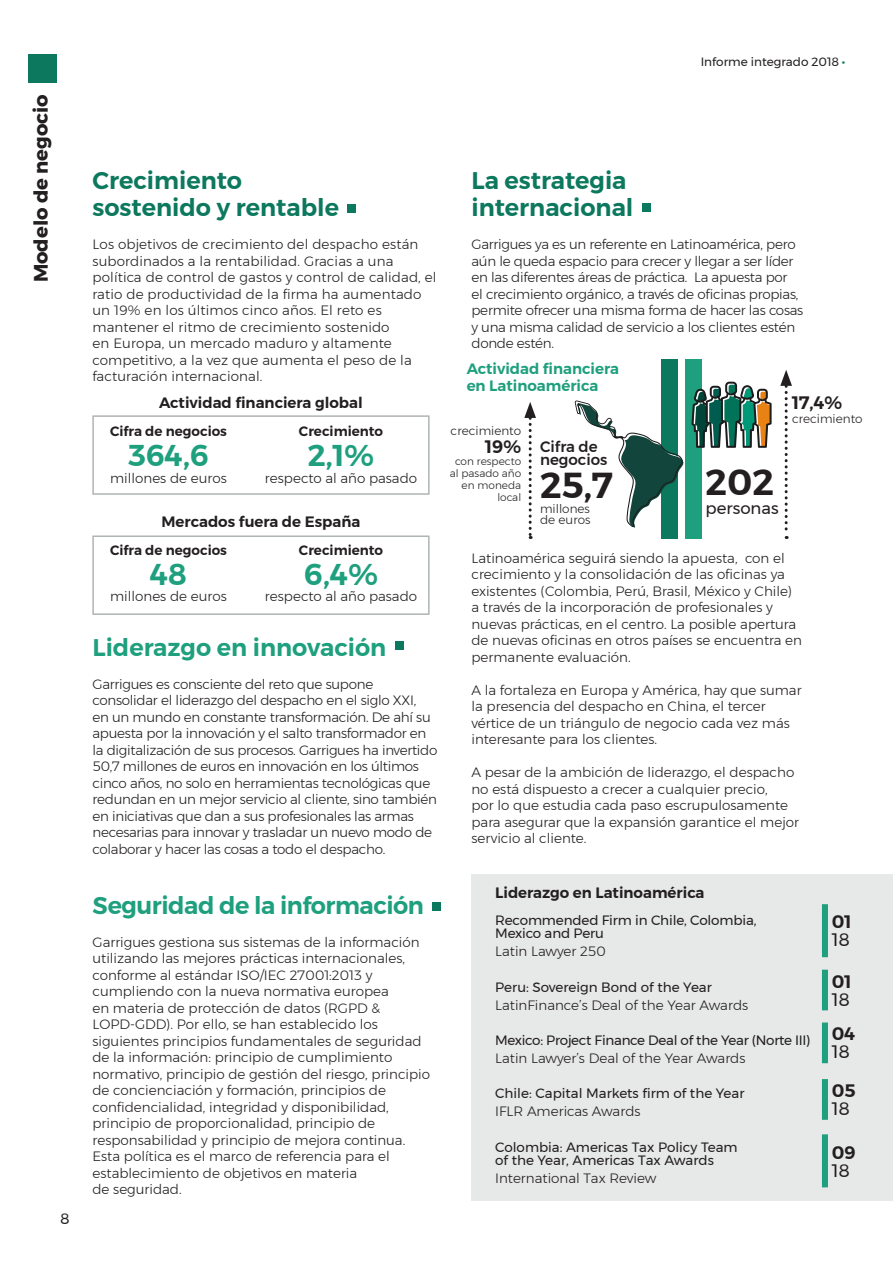
<style>
.page{position:relative;width:893px;height:1263px;background:#fff}
.page>*{position:absolute;margin:0;border:0;box-sizing:border-box;transform-origin:0 0}
.t1{font:600 36px "Montserrat";color:#231f20}
.t2{font:600 30px "Montserrat";color:#1e9f7e}
.t3{font:600 24px/27px "Montserrat";color:#0c785e}
.t4{font:600 24px "Montserrat";letter-spacing:-.02em;color:#1e9f7e}
.t5{font:600 24px "Montserrat";color:#1e9f7e}
.t6{font:700 19.5px "Montserrat";color:#231f20}
.t7{font:600 18px "Montserrat";letter-spacing:-.01em;color:#231f20}
.t8{font:18px "Montserrat";letter-spacing:-.01em;color:#231f20}
.t9{font:16.5px "Montserrat";color:#231f20}
.t10{font:600 15px "Montserrat";color:#231f20}
.t11{font:600 15px "Montserrat";color:#1e9f7e}
.t12{font:500 15px "Montserrat";color:#231f20}
.t13{font:15px "Montserrat";color:#231f20}
.t14{font:300 13.5px/16.5px "Montserrat";color:#231f20}
.t15{font:300 13.5px/16.5px "Montserrat";letter-spacing:-.02em;color:#231f20}
.t16{font:13.5px/13.5px "Montserrat";letter-spacing:-.01em;color:#231f20}
.t17{font:600 13.5px "Montserrat";color:#231f20}
.t18{font:300 12px "Montserrat";color:#231f20}
.t19{font:12px "Montserrat";color:#231f20}
.t20{font:300 10.5px "Montserrat";color:#231f20}
.s1{font-weight:800;color:#0c785e}
</style>
<div class="page">
<div style="left:28px;top:54px;width:29px;height:29px;background:#0c785e"></div>
<div style="left:395px;top:641px;width:9px;height:8px;background:#0c785e"></div>
<div style="left:433px;top:902px;width:8px;height:9px;background:#0c785e"></div>
<div style="left:347px;top:204px;width:8px;height:8px;background:#0c785e"></div>
<div style="left:642px;top:203px;width:8px;height:9px;background:#0c785e"></div>
<div style="left:472px;top:875px;width:421px;height:326px;background:#e7e8e8"></div>
<div style="left:822px;top:904px;width:6px;height:53px;background:#1e9f7e"></div>
<div style="left:822px;top:1134px;width:6px;height:53px;background:#1e9f7e"></div>
<div style="left:822px;top:970px;width:6px;height:40px;background:#1e9f7e"></div>
<div style="left:822px;top:1022px;width:6px;height:41px;background:#1e9f7e"></div>
<div style="left:822px;top:1079px;width:6px;height:41px;background:#1e9f7e"></div>
<div style="left:685px;top:360px;width:16px;height:179px;background:#1e9f7e"></div>
<div style="left:661px;top:360px;width:17px;height:179px;background:#0c785e"></div>
<svg style="left:780px;top:370px;width:12px;height:169px"></svg>
<svg style="left:524px;top:402px;width:12px;height:137px"></svg>
<svg style="left:691px;top:382px;width:81px;height:66px"></svg>
<svg style="left:575px;top:400px;width:108px;height:128px"></svg>
<div style="left:92px;top:415px;width:338px;height:80px;border:2px solid #afb4b4"></div>
<div style="left:92px;top:535px;width:338px;height:80px;border:2px solid #afb4b4"></div>
<p class="t6" style="left:25px;top:282px;width:189px;rotate:-90deg">Modelo de negocio</p>
<p class="t13" style="left:60px;top:1207px;width:11px">8</p>
<p class="t19" style="left:701px;top:52px;width:146px">Informe integrado 2018 <span class="s1">·</span></p>
<p class="t3" style="left:92px;top:167px;width:248px">Crecimiento sostenido y rentable</p>
<p class="t14" style="left:92px;top:236px;width:346px">Los objetivos de crecimiento del despacho están subordinados a la rentabilidad. Gracias a una política de control de gastos y control de calidad, el ratio de productividad de la firma ha aumentado un 19% en los últimos cinco años. El reto es mantener el ritmo de crecimiento sostenido<br>en Europa, un mercado maduro y altamente competitivo, a la vez que aumenta el peso de la facturación internacional.</p>
<p class="t10" style="left:159px;top:391px;width:205px">Actividad financiera global</p>
<p class="t17" style="left:110px;top:421px;width:118px">Cifra de negocios</p>
<p class="t2" style="left:128px;top:432px;width:82px">364,6</p>
<p class="t14" style="left:110px;top:469px;width:118px">millones de euros</p>
<p class="t17" style="left:299px;top:421px;width:86px">Crecimiento</p>
<p class="t2" style="left:308px;top:432px;width:68px">2,1%</p>
<p class="t14" style="left:265px;top:469px;width:154px">respecto al año pasado</p>
<p class="t10" style="left:162px;top:510px;width:200px">Mercados fuera de España</p>
<p class="t17" style="left:110px;top:539px;width:118px">Cifra de negocios</p>
<p class="t2" style="left:150px;top:550px;width:39px">48</p>
<p class="t14" style="left:110px;top:588px;width:118px">millones de euros</p>
<p class="t17" style="left:299px;top:539px;width:86px">Crecimiento</p>
<p class="t2" style="left:304px;top:550px;width:75px">6,4%</p>
<p class="t14" style="left:265px;top:588px;width:154px">respecto al año pasado</p>
<p class="t5" style="left:92px;top:628px;width:295px">Liderazgo en innovación</p>
<p class="t15" style="left:92px;top:675px;width:346px">Garrigues es consciente del reto que supone consolidar el liderazgo del despacho en el siglo XXI,<br>en un mundo en constante transformación. De ahí su apuesta por la innovación y el salto transformador en la digitalización de sus procesos. Garrigues ha invertido 50,7 millones de euros en innovación en los últimos cinco años, no solo en herramientas tecnológicas que redundan en un mejor servicio al cliente, sino también en iniciativas que dan a sus profesionales las armas necesarias para innovar y trasladar un nuevo modo de colaborar y hacer las cosas a todo el despacho.</p>
<p class="t4" style="left:92px;top:886px;width:333px">Seguridad de la información</p>
<p class="t14" style="left:92px;top:933px;width:339px">Garrigues gestiona sus sistemas de la información utilizando las mejores prácticas internacionales, conforme al estándar ISO/IEC 27001:2013 y cumpliendo con la nueva normativa europea<br>en materia de protección de datos (RGPD &amp; LOPD-GDD). Por ello, se han establecido los siguientes principios fundamentales de seguridad de la información: principio de cumplimiento normativo, principio de gestión del riesgo, principio de concienciación y formación, principios de confidencialidad, integridad y disponibilidad, principio de proporcionalidad, principio de responsabilidad y principio de mejora continua.<br>Esta política es el marco de referencia para el establecimiento de objetivos en materia<br>de seguridad.</p>
<p class="t3" style="left:471px;top:167px;width:163px">La estrategia internacional</p>
<p class="t15" style="left:471px;top:236px;width:333px">Garrigues ya es un referente en Latinoamérica, pero aún le queda espacio para crecer y llegar a ser líder en las diferentes áreas de práctica. La apuesta por<br>el crecimiento orgánico, a través de oficinas propias, permite ofrecer una misma forma de hacer las cosas y una misma calidad de servicio a los clientes estén donde estén.</p>
<p class="t11" style="left:467px;top:357px;width:154px">Actividad financiera</p>
<p class="t11" style="left:467px;top:373px;width:133px">en Latinoamérica</p>
<p class="t18" style="left:451px;top:422px;width:72px">crecimiento</p>
<p class="t7" style="left:485px;top:432px;width:38px">19%</p>
<p class="t20" style="left:455px;top:453px;width:68px">con respecto</p>
<p class="t20" style="left:450px;top:465px;width:73px">al pasado año</p>
<p class="t20" style="left:462px;top:477px;width:61px">en moneda</p>
<p class="t20" style="left:497px;top:489px;width:25px">local</p>
<p class="t12" style="left:540px;top:434px;width:59px">Cifra de</p>
<p class="t12" style="left:540px;top:448px;width:69px">negocios</p>
<p class="t1" style="left:540px;top:457px;width:75px">25,7</p>
<p class="t18" style="left:540px;top:500px;width:51px">millones</p>
<p class="t18" style="left:540px;top:510px;width:52px">de euros</p>
<p class="t7" style="left:792px;top:388px;width:52px">17,4%</p>
<p class="t18" style="left:792px;top:410px;width:72px">crecimiento</p>
<p class="t1" style="left:706px;top:453px;width:70px">202</p>
<p class="t9" style="left:706px;top:495px;width:75px">personas</p>
<p class="t14" style="left:471px;top:549px;width:332px">Latinoamérica seguirá siendo la apuesta, con el crecimiento y la consolidación de las oficinas ya existentes (Colombia, Perú, Brasil, México y Chile) a través de la incorporación de profesionales y nuevas prácticas, en el centro. La posible apertura de nuevas oficinas en otros países se encuentra en permanente evaluación.</p>
<p class="t14" style="left:471px;top:681px;width:332px">A la fortaleza en Europa y América, hay que sumar la presencia del despacho en China, el tercer vértice de un triángulo de negocio cada vez más interesante para los clientes.</p>
<p class="t14" style="left:471px;top:764px;width:329px">A pesar de la ambición de liderazgo, el despacho no está dispuesto a crecer a cualquier precio,<br>por lo que estudia cada paso escrupulosamente para asegurar que la expansión garantice el mejor servicio al cliente.</p>
<p class="t10" style="left:495px;top:881px;width:211px">Liderazgo en Latinoamérica</p>
<p class="t16" style="left:495px;top:913px;width:263px">Recommended Firm in Chile, Colombia,<br>Mexico and Peru</p>
<p class="t14" style="left:495px;top:943px;width:112px">Latin Lawyer 250</p>
<p class="t16" style="left:495px;top:980px;width:218px">Peru: Sovereign Bond of the Year</p>
<p class="t14" style="left:495px;top:996px;width:255px">LatinFinance’s Deal of the Year Awards</p>
<p class="t16" style="left:495px;top:1033px;width:317px">Mexico: Project Finance Deal of the Year (Norte III)</p>
<p class="t14" style="left:495px;top:1049px;width:252px">Latin Lawyer’s Deal of the Year Awards</p>
<p class="t16" style="left:495px;top:1086px;width:251px">Chile: Capital Markets firm of the Year</p>
<p class="t14" style="left:495px;top:1103px;width:147px">IFLR Americas Awards</p>
<p class="t16" style="left:495px;top:1140px;width:244px">Colombia: Americas Tax Policy Team of the Year, Americas Tax Awards</p>
<p class="t14" style="left:495px;top:1169px;width:163px">International Tax Review</p>
<p class="t7" style="left:832px;top:908px;width:21px">01</p>
<p class="t8" style="left:832px;top:926px;width:19px">18</p>
<p class="t7" style="left:832px;top:967px;width:21px">01</p>
<p class="t8" style="left:832px;top:985px;width:19px">18</p>
<p class="t7" style="left:832px;top:1020px;width:25px">04</p>
<p class="t8" style="left:832px;top:1038px;width:19px">18</p>
<p class="t7" style="left:832px;top:1076px;width:25px">05</p>
<p class="t8" style="left:832px;top:1095px;width:19px">18</p>
<p class="t7" style="left:832px;top:1138px;width:25px">09</p>
<p class="t8" style="left:832px;top:1156px;width:19px">18</p>
</div>
